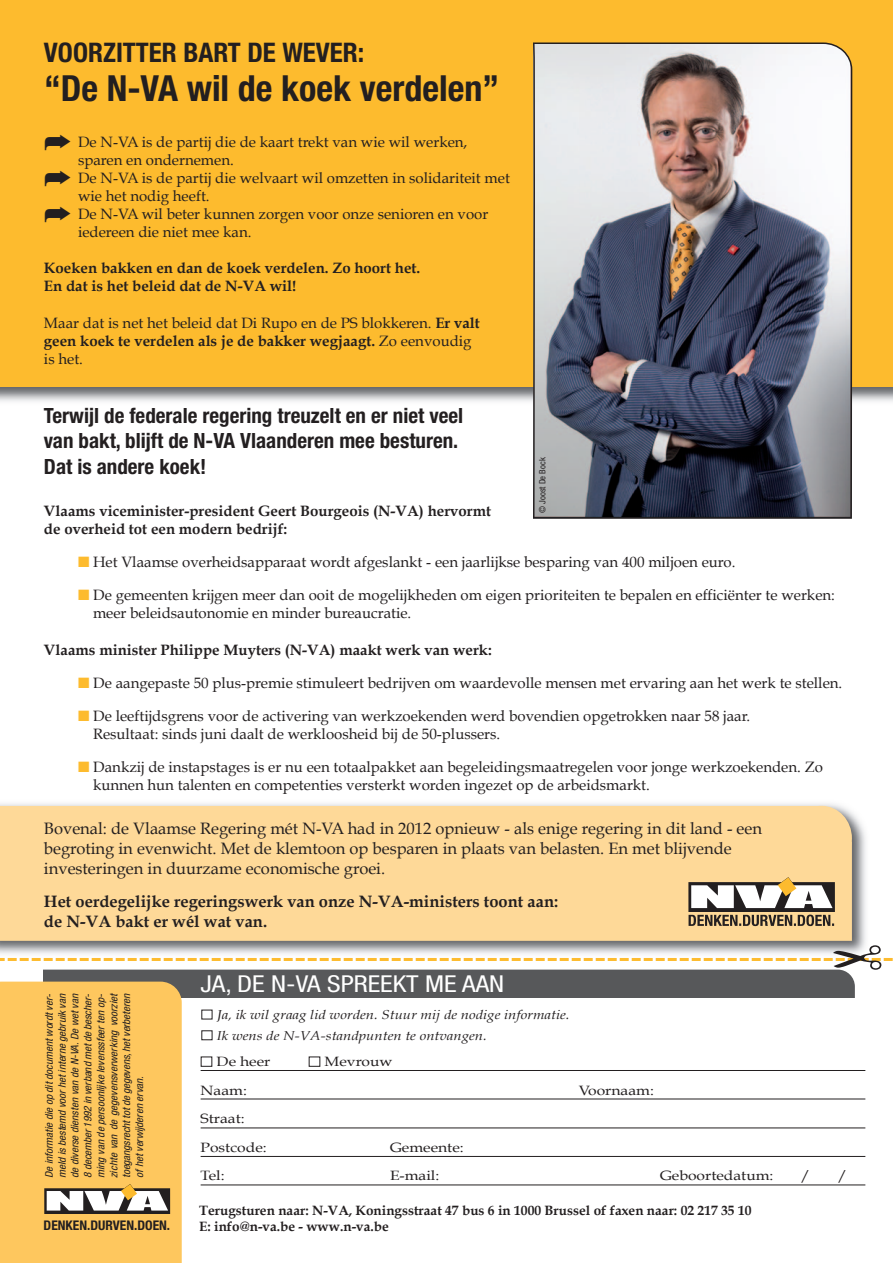
<style>
.page{position:relative;width:893px;height:1263px;background:#fff}
.page>*{position:absolute;margin:0;border:0;box-sizing:border-box;transform-origin:0 0}
.t1{font:700 condensed 36px "Helvetica Neue LT Std";color:#231f20}
.t2{font:700 condensed 27px "Helvetica Neue LT Std";color:#231f20}
.t3{font:condensed 23.25px "Helvetica Neue LT Std";color:#fff;scale:1.16 1}
.t4{font:700 condensed 21px/25.2px "Helvetica Neue LT Std";color:#231f20}
.t5{font:16.5px/20px "Book Antiqua";color:#231f20}
.t6{font:700 16.5px/19.8px "Book Antiqua";color:#231f20}
.t7{font:15px/18px "Book Antiqua";color:#231f20}
.t8{font:700 15px/18px "Book Antiqua";color:#231f20}
.t9{font:700 13.5px/16.2px "Book Antiqua";color:#231f20}
.t10{font:13.5px/28.5px "Book Antiqua";color:#231f20;scale:1.16 1}
.t11{font:700 condensed 13.35px "Helvetica Neue LT Std";color:#231f20}
.t12{font:italic 12.9px "Book Antiqua";color:#231f20;scale:1.14 1}
.t13{font:italic condensed 10.5px/12.9px "Helvetica Neue LT Std";color:#231f20;text-align:justify;scale:1.05 1}
.t14{font:condensed 8.7px "Helvetica Neue LT Std";color:#231f20}
.s1{font-weight:700}
.s2{color:#fdbb2e}
.s3{color:#fff}
</style>
<div class="page">
<img style="left:0;top:387px;width:893px;height:17px">
<div style="left:0;top:0;width:893px;height:387px;background:#fdbb2e"></div>
<img style="left:0;top:803px;width:866px;height:142px">
<div style="left:0;top:806px;width:852px;height:135px;background:#fed998"></div>
<div style="left:10px;top:969px;width:845px;height:49px;background:#57585a;border-radius:17px"></div>
<div style="left:1px;top:960px;width:42px;height:161px;background:#fff"></div>
<div style="left:11px;top:999px;width:882px;height:264px;background:#fff"></div>
<hr style="left:201px;top:1070px;width:664px;height:1px;background:#231f20">
<hr style="left:201px;top:1098px;width:664px;height:1px;background:#231f20">
<hr style="left:201px;top:1127px;width:664px;height:1px;background:#231f20">
<hr style="left:201px;top:1156px;width:664px;height:1px;background:#231f20">
<hr style="left:201px;top:1184px;width:664px;height:1px;background:#231f20">
<div style="left:0;top:981px;width:182px;height:282px;background:#fec75e"></div>
<svg style="left:44px;top:1184px;width:126px;height:30px"></svg>
<svg style="left:0;top:945px;width:893px;height:25px"></svg>
<img style="left:533px;top:42px;width:319px;height:477px">
<div style="left:791px;top:806px;width:61px;height:65px;background:#fed998;border-radius:50%"></div>
<svg style="left:688px;top:877px;width:147px;height:49px"></svg>
<h2 class="t2" style="left:44px;top:42px;width:322px">VOORZITTER BART DE WEVER:</h2>
<h1 class="t1" style="left:44px;top:75px;width:457px">“De N-VA wil de koek verdelen”</h1>
<p class="t7" style="left:44px;top:133px;width:425px">➦ De N-VA is de partij die de kaart trekt van wie wil werken,</p>
<p class="t7" style="left:78px;top:151px;width:157px">sparen en ondernemen.</p>
<p class="t7" style="left:44px;top:169px;width:467px">➦ De N-VA is de partij die welvaart wil omzetten in solidariteit met</p>
<p class="t7" style="left:78px;top:187px;width:133px">wie het nodig heeft.</p>
<p class="t7" style="left:44px;top:205px;width:446px">➦ De N-VA wil beter kunnen zorgen voor onze senioren en voor</p>
<p class="t7" style="left:78px;top:223px;width:175px">iedereen die niet mee kan.</p>
<p class="t8" style="left:44px;top:260px;width:378px">Koeken bakken en dan de koek verdelen. Zo hoort het.<br>En dat is het beleid dat de N-VA wil!</p>
<p class="t7" style="left:44px;top:314px;width:437px">Maar dat is net het beleid dat Di Rupo en de PS blokkeren. <span class="s1">Er valt geen koek te verdelen als je de bakker wegjaagt.</span> Zo eenvoudig is het.</p>
<h3 class="t4" style="left:44px;top:405px;width:421px">Terwijl de federale regering treuzelt en er niet veel van bakt, blijft de N-VA Vlaanderen mee besturen.<br>Dat is andere koek!</h3>
<p class="t8" style="left:44px;top:502px;width:449px">Vlaams viceminister-president Geert Bourgeois (N-VA) hervormt de overheid tot een modern bedrijf:</p>
<p class="t7" style="left:78px;top:553px;width:659px"><span class="s2">■</span> Het Vlaamse overheidsapparaat wordt afgeslankt - een jaarlijkse besparing van 400 miljoen euro.</p>
<p class="t7" style="left:93px;top:586px;width:743px;text-indent:-15px"><span class="s2">■</span> De gemeenten krijgen meer dan ooit de mogelijkheden om eigen prioriteiten te bepalen en efficiënter te werken: meer beleidsautonomie en minder bureaucratie.</p>
<p class="t8" style="left:44px;top:641px;width:449px">Vlaams minister Philippe Muyters (N-VA) maakt werk van werk:</p>
<p class="t7" style="left:78px;top:674px;width:766px"><span class="s2">■</span> De aangepaste 50 plus-premie stimuleert bedrijven om waardevolle mensen met ervaring aan het werk te stellen.</p>
<p class="t7" style="left:93px;top:707px;width:659px;text-indent:-15px"><span class="s2">■</span> De leeftijdsgrens voor de activering van werkzoekenden werd bovendien opgetrokken naar 58 jaar.<br>Resultaat: sinds juni daalt de werkloosheid bij de 50-plussers.</p>
<p class="t7" style="left:93px;top:758px;width:731px;text-indent:-15px"><span class="s2">■</span> Dankzij de instapstages is er nu een totaalpakket aan begeleidingsmaatregelen voor jonge werkzoekenden. Zo kunnen hun talenten en competenties versterkt worden ingezet op de arbeidsmarkt.</p>
<p class="t14" style="left:539px;top:513px;width:57px;rotate:-90deg">© Joost De Bock</p>
<p class="t5" style="left:44px;top:818px;width:719px">Bovenal: de Vlaamse Regering mét N-VA had in 2012 opnieuw - als enige regering in dit land - een begroting in evenwicht. Met de klemtoon op besparen in plaats van belasten. En met blijvende investeringen in duurzame economische groei.</p>
<p class="t6" style="left:44px;top:892px;width:516px">Het oerdegelijke regeringswerk van onze N-VA-ministers toont aan: de N-VA bakt er wél wat van.</p>
<p class="t13" style="left:44px;top:1178px;width:178px;rotate:-90deg">De informatie die op ditdocumentwordtver&shy;meld is bestemd voorhetinterne g ebruik van de diverse diensten van de N -VA.De wet van 8 december1 992 in verband metde bescher&shy;ming van de persoonlijke levenssfeerten op - zichte van de g eg evensverwerking voorziet toegangsrechttotde g eg evens,hetverbeteren of hetverwijderen ervan.</p>
<p class="t11" style="left:44px;top:1220px;width:128px">DENKEN.DURVEN.DOEN.</p>
<h3 class="t3" style="left:200px;top:976px;width:263px">JA, DE N-VA SPREEKT ME AAN</h3>
<p class="t12" style="left:201px;top:1007px;width:325px"><span class="s3">■</span> Ja, ik wil graag lid worden. Stuur mij de nodige informatie.</p>
<p class="t12" style="left:201px;top:1028px;width:252px"><span class="s3">■</span> Ik wens de N-VA-standpunten te ontvangen.</p>
<p class="t10" style="left:201px;top:1048px;width:62px"><span class="s3">■</span> De heer</p>
<p class="t10" style="left:309px;top:1048px;width:74px"><span class="s3">■</span> Mevrouw</p>
<p class="t10" style="left:201px;top:1076px;width:41px">Naam:</p>
<p class="t10" style="left:579px;top:1076px;width:66px">Voornaam:</p>
<p class="t10" style="left:201px;top:1105px;width:59px">Straat:<br>Postcode:</p>
<p class="t10" style="left:390px;top:1133px;width:65px">Gemeente:</p>
<p class="t10" style="left:201px;top:1162px;width:22px">Tel:</p>
<p class="t10" style="left:390px;top:1162px;width:44px">E-mail:</p>
<p class="t10" style="left:660px;top:1162px;width:99px">Geboortedatum:</p>
<p class="t10" style="left:801px;top:1162px;width:10px">/</p>
<p class="t10" style="left:838px;top:1162px;width:10px">/</p>
<p class="t9" style="left:199px;top:1203px;width:554px">Terugsturen naar: N-VA, Koningsstraat 47 bus 6 in 1000 Brussel of faxen naar: 02 217 35 10<br>E: info@n-va.be - www.n-va.be</p>
</div>
